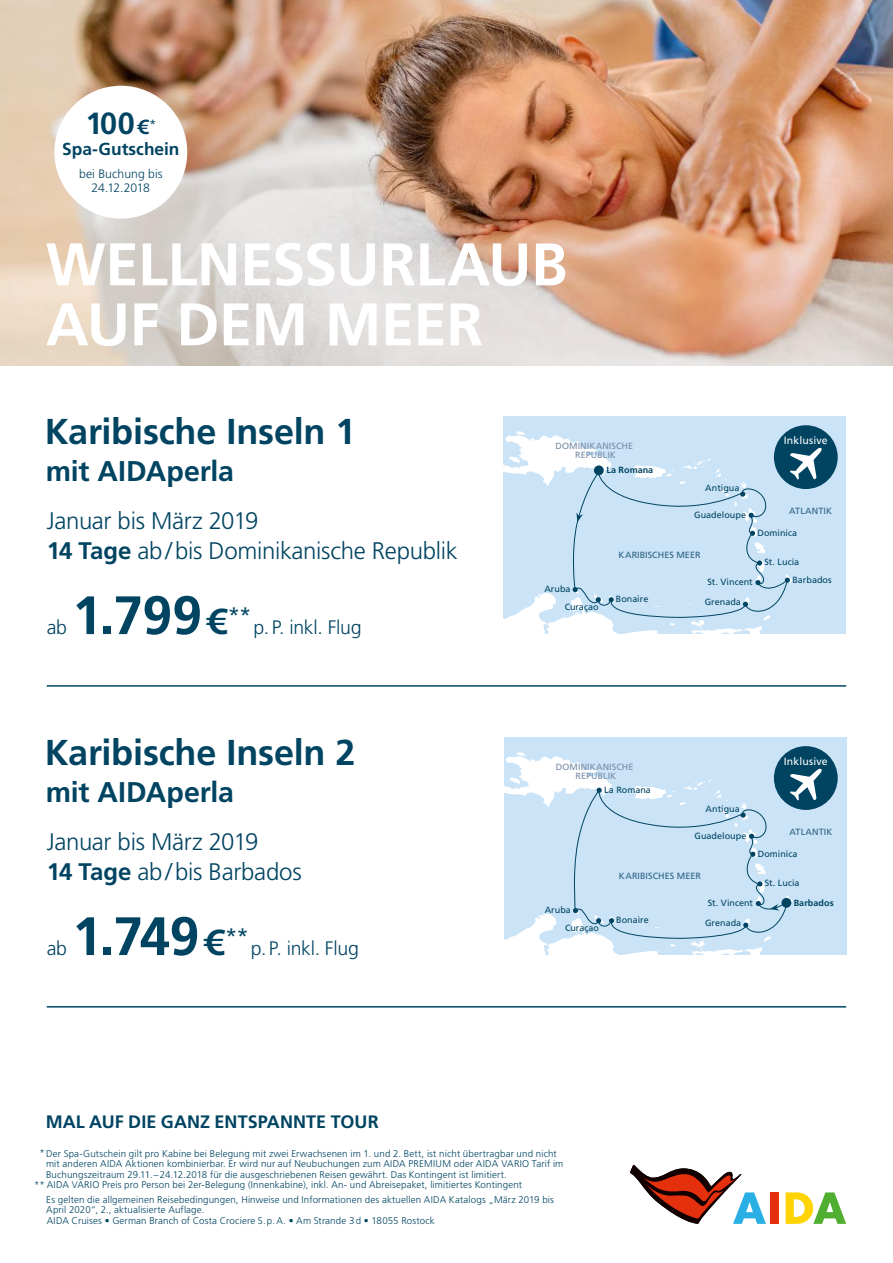
<style>
.page{position:relative;width:893px;height:1263px;background:#fff}
.page>*{position:absolute;margin:0;border:0;box-sizing:border-box;transform-origin:0 0}
.t1{font:700 60px/60px "Frutiger LT";letter-spacing:-.01em;color:#fff}
.t2{font:700 54px "Frutiger LT";letter-spacing:-.015em;color:#004462}
.t3{font:700 36px "Frutiger LT";letter-spacing:-.005em;color:#004462}
.t4{font:700 30.6px "Frutiger LT";color:#004462}
.t5{font:700 28.5px "Frutiger LT";letter-spacing:-.005em;color:#004462}
.t6{font:300 24px/30px "Frutiger LT";letter-spacing:-.015em;color:#004462}
.t7{font:300 19.5px "Frutiger LT";letter-spacing:-.01em;color:#004462}
.t8{font:700 18px "Frutiger LT";color:#004462}
.t9{font:700 17.25px "Frutiger LT";color:#004462}
.t10{font:300 12.3px/14.2px "Frutiger LT";letter-spacing:.005em;color:#004462;text-align:center}
.t11{font:10.5px "Frutiger LT";letter-spacing:.015em;color:#fff}
.t12{font:300 9.75px/10.5px "Frutiger LT";letter-spacing:.015em;color:#004462}
.t13{font:9px/17.9px "Frutiger LT";letter-spacing:.005em;color:#004462}
.t14{font:9px "Frutiger LT";letter-spacing:.005em;color:#2d6383}
.t15{font:9px/9px "Frutiger LT";letter-spacing:.005em;color:#768da7;text-align:center}
.t16{font:700 9px "Frutiger LT";letter-spacing:.01em;color:#004462}
.s1{font-size:20.4px}
.s2{font-weight:700}
.s3{font-size:36px}
</style>
<div class="page">
<hr style="left:47px;top:685px;width:799px;height:2px;background:#004462">
<hr style="left:47px;top:1006px;width:799px;height:1px;background:#004462">
<img style="left:0;top:0;width:893px;height:366px">
<svg style="left:504px;top:738px;width:342px;height:217px;fill:#cae3f7"></svg>
<svg style="left:504px;top:417px;width:342px;height:217px;fill:#cae3f7"></svg>
<div style="left:770px;top:1192px;width:8px;height:32px;background:#e5300d"></div>
<svg style="left:786px;top:1192px;width:60px;height:32px"></svg>
<svg style="left:630px;top:1165px;width:136px;height:59px"></svg>
<div style="left:54px;top:86px;width:133px;height:133px;background:#fff;border-radius:50%"></div>
<div style="left:774px;top:425px;width:64px;height:64px;background:#004462;border-radius:50%"></div>
<svg style="left:569px;top:447px;width:254px;height:172px"></svg>
<div style="left:774px;top:746px;width:64px;height:64px;background:#004462;border-radius:50%"></div>
<svg style="left:571px;top:768px;width:252px;height:171px"></svg>
<h3 class="t4" style="left:86px;top:105px;width:72px">100<span class="s1">€</span><sup>*</sup></h3>
<h3 class="t9" style="left:62px;top:139px;width:119px">Spa-Gutschein</h3>
<p class="t10" style="left:79px;top:166px;width:85px">bei Buchung bis<br>24.12.2018</p>
<h1 class="t1" style="left:46px;top:235px;width:523px">WELLNESSURLAUB<br>AUF DEM MEER</h1>
<h3 class="t3" style="left:45px;top:410px;width:312px">Karibische Inseln 1</h3>
<h3 class="t5" style="left:46px;top:455px;width:190px">mit AIDAperla</h3>
<h3 class="t6" style="left:47px;top:506px;width:412px">Januar bis März 2019<br><span class="s2">14 Tage</span> ab/bis Dominikanische Republik</h3>
<h3 class="t7" style="left:47px;top:616px;width:22px">ab</h3>
<h2 class="t2" style="left:72px;top:584px;width:180px">1.799<span class="s3">€</span><sup>**</sup></h2>
<h3 class="t7" style="left:253px;top:616px;width:110px">p. P. inkl. Flug</h3>
<h3 class="t3" style="left:45px;top:731px;width:312px">Karibische Inseln 2</h3>
<h3 class="t5" style="left:46px;top:775px;width:190px">mit AIDAperla</h3>
<h3 class="t6" style="left:47px;top:827px;width:257px">Januar bis März 2019<br><span class="s2">14 Tage</span> ab/bis Barbados</h3>
<h3 class="t7" style="left:47px;top:937px;width:22px">ab</h3>
<h2 class="t2" style="left:72px;top:904px;width:178px">1.749<span class="s3">€</span><sup>**</sup></h2>
<h3 class="t7" style="left:251px;top:937px;width:110px">p. P. inkl. Flug</h3>
<h3 class="t8" style="left:46px;top:1111px;width:334px">MAL AUF DIE GANZ ENTSPANNTE TOUR</h3>
<p class="t15" style="left:555px;top:441px;width:79px">DOMINIKANISCHE<br>REPUBLIK</p>
<p class="t16" style="left:606px;top:465px;width:48px">La Romana</p>
<p class="t13" style="left:705px;top:479px;width:36px">Antigua</p>
<p class="t13" style="left:694px;top:506px;width:53px">Guadeloupe</p>
<p class="t11" style="left:784px;top:434px;width:45px">Inklusive</p>
<p class="t14" style="left:789px;top:506px;width:44px">ATLANTIK</p>
<p class="t13" style="left:757px;top:524px;width:41px">Dominica</p>
<p class="t13" style="left:792px;top:554px;width:41px;line-height:17.2px;text-indent:-28px">St. Lucia<br>Barbados</p>
<p class="t14" style="left:619px;top:549px;width:83px">KARIBISCHES MEER</p>
<p class="t13" style="left:707px;top:573px;width:47px">St. Vincent</p>
<p class="t13" style="left:565px;top:580px;width:36px;text-indent:-20px">Aruba<br>Curaçao</p>
<p class="t13" style="left:616px;top:590px;width:34px">Bonaire</p>
<p class="t13" style="left:705px;top:593px;width:38px">Grenada</p>
<p class="t15" style="left:556px;top:762px;width:79px">DOMINIKANISCHE<br>REPUBLIK</p>
<p class="t13" style="left:604px;top:781px;width:48px">La Romana</p>
<p class="t13" style="left:706px;top:800px;width:36px">Antigua</p>
<p class="t13" style="left:694px;top:827px;width:53px">Guadeloupe</p>
<p class="t11" style="left:784px;top:755px;width:45px">Inklusive</p>
<p class="t14" style="left:790px;top:827px;width:44px">ATLANTIK</p>
<p class="t13" style="left:758px;top:845px;width:41px">Dominica</p>
<p class="t13" style="left:765px;top:874px;width:36px">St. Lucia</p>
<p class="t16" style="left:794px;top:898px;width:42px">Barbados</p>
<p class="t14" style="left:619px;top:870px;width:83px">KARIBISCHES MEER</p>
<p class="t13" style="left:708px;top:894px;width:47px">St. Vincent</p>
<p class="t13" style="left:565px;top:901px;width:36px;text-indent:-20px">Aruba<br>Curaçao</p>
<p class="t13" style="left:616px;top:911px;width:34px">Bonaire</p>
<p class="t13" style="left:705px;top:914px;width:38px">Grenada</p>
<p class="t12" style="left:39px;top:1148px;width:519px">* Der Spa-Gutschein gilt pro Kabine bei Belegung mit zwei Erwachsenen im 1. und 2. Bett, ist nicht übertragbar und nicht</p>
<p class="t12" style="left:46px;top:1158px;width:519px">mit anderen AIDA Aktionen kombinierbar. Er wird nur auf Neubuchungen zum AIDA PREMIUM oder AIDA VARIO Tarif im</p>
<p class="t12" style="left:46px;top:1169px;width:462px">Buchungszeitraum 29.11.–24.12.2018 für die ausgeschriebenen Reisen gewährt. Das Kontingent ist limitiert.</p>
<p class="t12" style="left:34px;top:1179px;width:490px">** AIDA VARIO Preis pro Person bei 2er-Belegung (Innenkabine), inkl. An- und Abreisepaket, limitiertes Kontingent</p>
<p class="t12" style="left:46px;top:1194px;width:509px">Es gelten die allgemeinen Reisebedingungen, Hinweise und Informationen des aktuellen AIDA Katalogs „März 2019 bis<br>April 2020“, 2., aktualisierte Auflage.<br>AIDA Cruises • German Branch of Costa Crociere S.p.A. • Am Strande 3d • 18055 Rostock</p>
</div>
